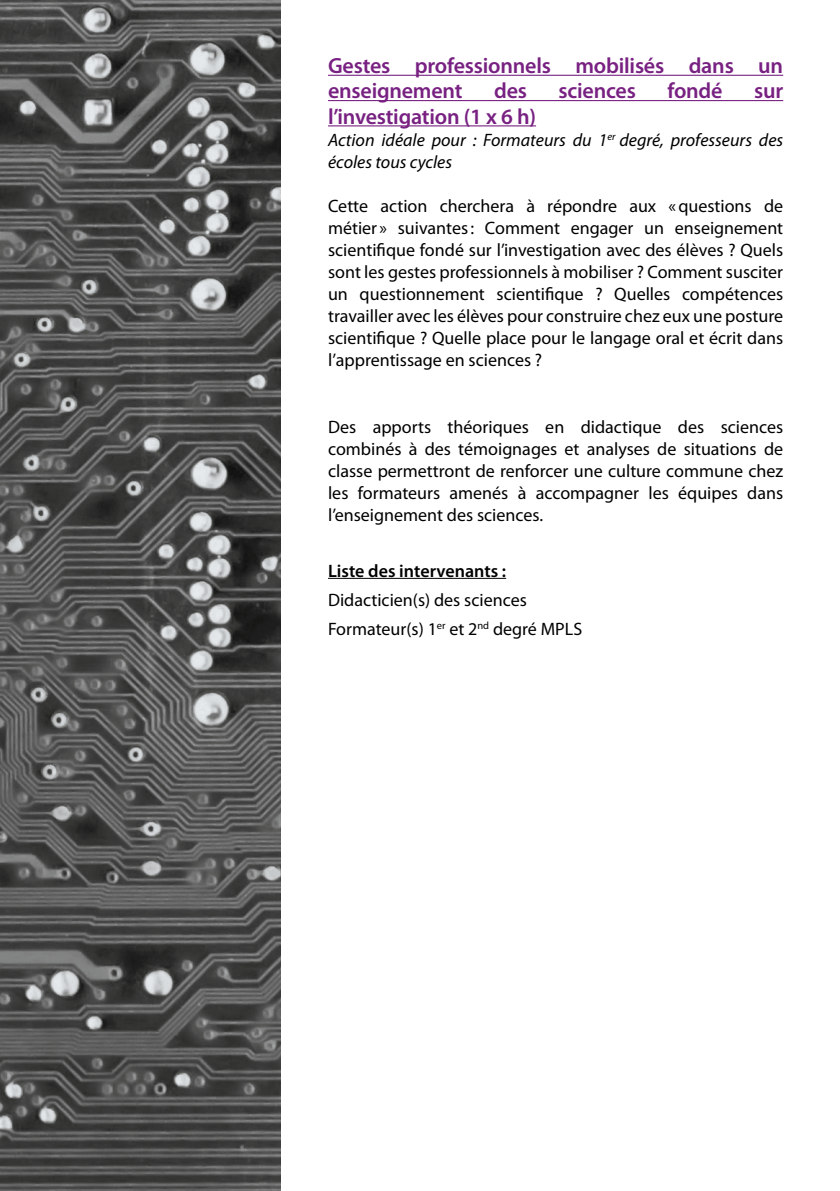
<style>
.page{position:relative;width:840px;height:1191px;background:#fff}
.page>*{position:absolute;margin:0;border:0;box-sizing:border-box;transform-origin:0 0}
.t1{font:600 22px/25.4px "Myriad Pro";letter-spacing:-.01em;color:#782182}
.t2{font:18px/22px "Myriad Pro";color:#000;text-align:justify}
.t3{font:italic 18px/22px "Myriad Pro";color:#000}
.t4{font:600 18px "Myriad Pro";color:#000}
</style>
<div class="page">
<hr style="left:328px;top:75px;width:454px;height:1px;background:#782182">
<hr style="left:328px;top:100px;width:454px;height:1px;background:#782182">
<hr style="left:328px;top:125px;width:207px;height:1px;background:#782182">
<hr style="left:328px;top:578px;width:178px;height:1px;background:#000">
<img style="left:0;top:0;width:280px;height:1191px">
<p class="t1" style="left:328px;top:53px;width:456px">Gestes professionnels mobilisés dans un enseignement</p>
<p class="t1" style="left:494px;top:79px;width:34px">des</p>
<p class="t1" style="left:558px;top:79px;width:79px">sciences</p>
<p class="t1" style="left:667px;top:79px;width:57px">fondé</p>
<p class="t1" style="left:753px;top:79px;width:31px">sur</p>
<p class="t1" style="left:328px;top:104px;width:209px">l’investigation (1 x 6 h)</p>
<p class="t3" style="left:328px;top:129px;width:456px">Action idéale pour : Formateurs du 1<sup>er</sup> degré, professeurs des écoles tous cycles</p>
<p class="t2" style="left:328px;top:196px;width:456px">Cette action cherchera à répondre aux «questions de métier » suivantes: Comment engager un enseignement scientifique fondé sur l’investigation avec des élèves ? Quels sont les gestes professionnels à mobiliser ? Comment susciter un questionnement scientifique ? Quelles compétences travailler avec les élèves pour construire chez eux une posture scientifique ? Quelle place pour le langage oral et écrit dans l’apprentissage en sciences ?</p>
<p class="t2" style="left:328px;top:416px;width:456px">Des apports théoriques en didactique des sciences combinés à des témoignages et analyses de situations de classe permettront de renforcer une culture commune chez les formateurs amenés à accompagner les équipes dans l’enseignement des sciences.</p>
<p class="t4" style="left:328px;top:560px;width:179px">Liste des intervenants :</p>
<p class="t2" style="left:328px;top:585px;width:255px;line-height:29.4px">Didacticien(s) des sciences<br>Formateur(s) 1<sup>er</sup> et 2<sup>nd</sup> degré MPLS</p>
</div>
